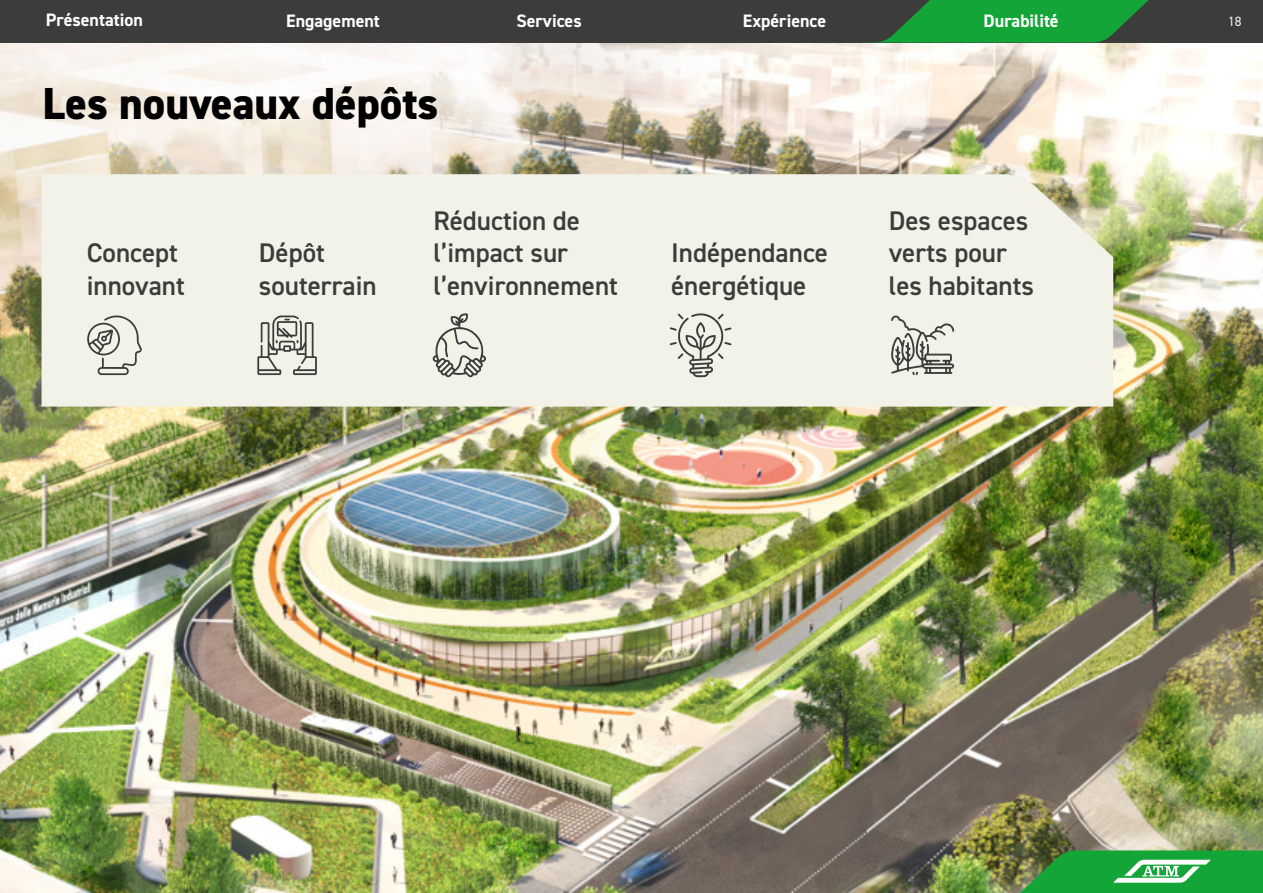
<style>
.page{position:relative;width:1263px;height:893px;background:#fff}
.page>*{position:absolute;margin:0;border:0;box-sizing:border-box;transform-origin:0 0}
.t1{font:800 45px "DIN2014";color:#000}
.t2{font:600 27px/32.4px "DIN2014";color:#3c3c3b}
.t3{font:700 18px "DIN2014";color:#fff}
.t4{font:13.5px "DIN2014";color:#f3f2e9}
</style>
<div class="page">
<img style="left:0;top:43px;width:1263px;height:850px">
<svg style="left:998px;top:850px;width:265px;height:43px;background:#39a34c"></svg>
<div style="left:0;top:0;width:1263px;height:43px;background:#3c3c3b"></div>
<div style="left:42px;top:174px;width:1071px;height:233px;background:#f3f2e9"></div>
<svg style="left:863px;top:0;width:286px;height:43px"></svg>
<svg style="left:433px;top:313px;width:53px;height:64px;background:#c7c6bf"></svg>
<svg style="left:670px;top:313px;width:61px;height:64px;background:#cdcdc5"></svg>
<svg style="left:87px;top:316px;width:55px;height:59px;background:#cfcec7"></svg>
<svg style="left:257px;top:316px;width:60px;height:59px;background:#bcbbb5"></svg>
<svg style="left:891px;top:315px;width:63px;height:60px;background:#c0bfb9"></svg>
<p class="t3" style="left:46px;top:8px;width:98px">Présentation</p>
<p class="t3" style="left:286px;top:9px;width:95px">Engagement</p>
<p class="t3" style="left:516px;top:9px;width:67px">Services</p>
<p class="t3" style="left:743px;top:9px;width:85px">Expérience</p>
<p class="t3" style="left:983px;top:9px;width:77px">Durabilité</p>
<h1 class="t1" style="left:43px;top:74px;width:397px">Les nouveaux dépôts</h1>
<p class="t2" style="left:87px;top:236px;width:100px">Concept innovant</p>
<p class="t2" style="left:259px;top:236px;width:119px">Dépôt souterrain</p>
<p class="t2" style="left:433px;top:204px;width:186px">Réduction de l’impact sur l’environnement</p>
<p class="t2" style="left:671px;top:236px;width:158px">Indépendance énergétique</p>
<p class="t2" style="left:889px;top:204px;width:147px">Des espaces verts pour les habitants</p>
<p class="t4" style="left:1228px;top:13px;width:15px">18</p>
</div>
